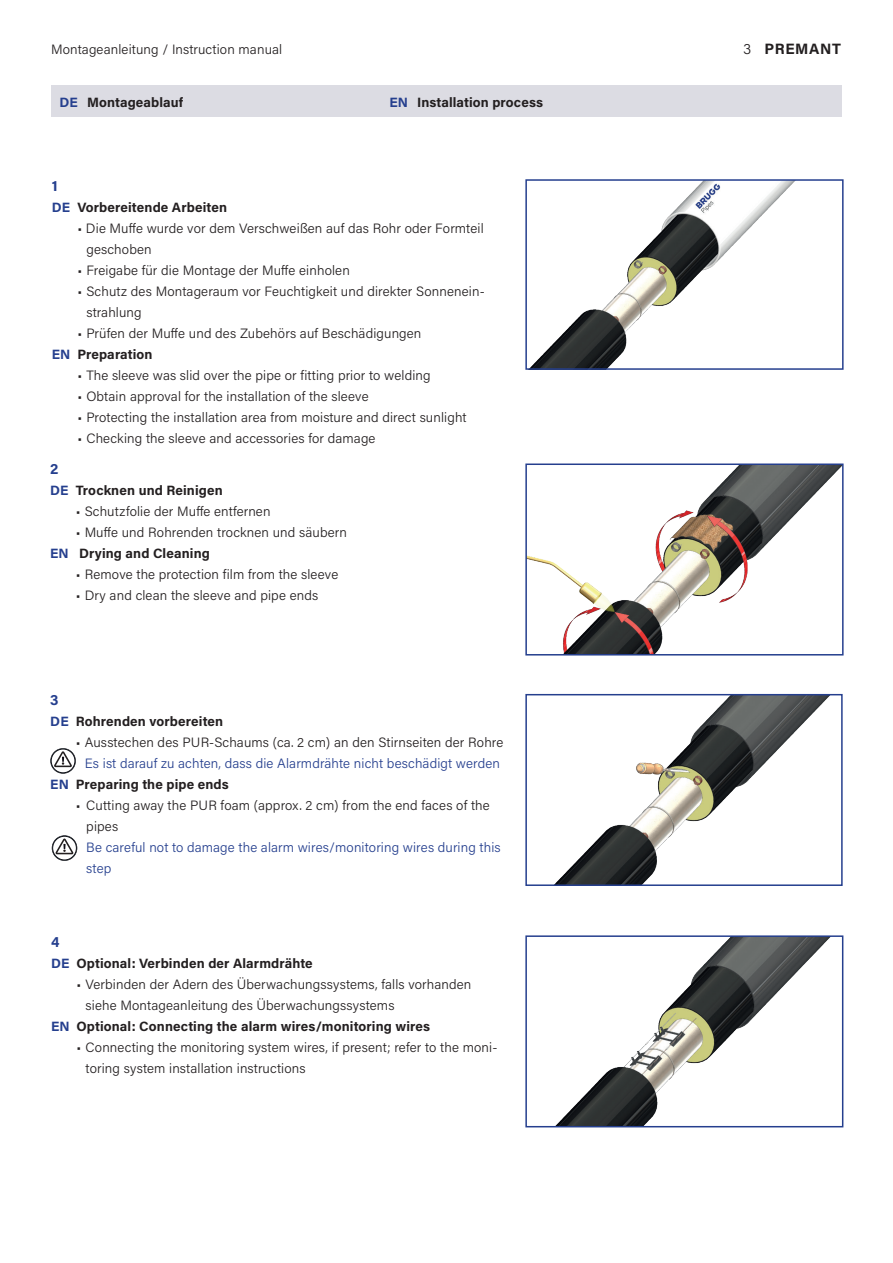
<style>
.page{position:relative;width:893px;height:1263px;background:#fff}
.page>*{position:absolute;margin:0;border:0;box-sizing:border-box;transform-origin:0 0}
.t1{font:700 15px "Acumin Pro";letter-spacing:.04em;color:#231f20}
.t2{font:700 15px "Acumin Pro";color:#253f8e}
.t3{font:300 13.5px/21px "Acumin Pro";letter-spacing:.01em;color:#231f20}
.t4{font:700 13.5px "Acumin Pro";letter-spacing:.01em;color:#231f20}
.t5{font:300 13.5px/21px "Acumin Pro";letter-spacing:.01em;color:#253f8e}
.s1{color:#253f8e}
.s2{font-weight:700;color:#253f8e}
.s3{font-weight:700}
.s4{font-weight:700;color:#231f20}
.s5{font-weight:300}
</style>
<div class="page">
<div style="left:51px;top:86px;width:791px;height:31px;background:#dcdce3"></div>
<img style="left:531px;top:182px;width:263px;height:185px">
<div style="left:525px;top:179px;width:319px;height:191px;border:2px solid #253f8e"></div>
<img style="left:528px;top:466px;width:313px;height:186px">
<div style="left:525px;top:463px;width:319px;height:192px;border:2px solid #253f8e"></div>
<img style="left:556px;top:697px;width:273px;height:186px">
<div style="left:525px;top:694px;width:318px;height:192px;border:2px solid #253f8e"></div>
<svg style="left:50px;top:748px;width:26px;height:26px"></svg>
<div style="left:51px;top:749px;width:24px;height:24px;border:1px solid #0a0d14;border-radius:50%"></div>
<img style="left:557px;top:938px;width:273px;height:186px">
<div style="left:525px;top:935px;width:318px;height:192px;border:2px solid #253f8e"></div>
<svg style="left:52px;top:835px;width:25px;height:26px"></svg>
<div style="left:53px;top:836px;width:23px;height:24px;border:1px solid #0a0d14;border-radius:50%"></div>
<p class="t3" style="left:51px;top:38px;width:233px">Montageanleitung / Instruction manual</p>
<p class="t4" style="left:60px;top:92px;width:125px"><span class="s1">DE</span> Montageablauf</p>
<p class="t4" style="left:390px;top:92px;width:155px"><span class="s1">EN</span> Installation process</p>
<p class="t2" style="left:52px;top:175px;width:7px">1</p>
<p class="t4" style="left:52px;top:197px;width:177px"><span class="s1">DE</span> Vorbereitende Arbeiten</p>
<p class="t3" style="left:86px;top:217px;width:399px;text-indent:-9px">• Die Muffe wurde vor dem Verschweißen auf das Rohr oder Formteil geschoben</p>
<p class="t3" style="left:77px;top:259px;width:274px">• Freigabe für die Montage der Muffe einholen</p>
<p class="t3" style="left:86px;top:280px;width:400px;text-indent:-9px">• Schutz des Montageraum vor Feuchtigkeit und direkter Sonnenein&shy;strahlung</p>
<p class="t3" style="left:52px;top:322px;width:371px;text-indent:26px">• Prüfen der Muffe und des Zubehörs auf Beschädigungen<br><span class="s2">EN</span> <span class="s3">Preparation</span></p>
<p class="t3" style="left:77px;top:364px;width:355px">• The sleeve was slid over the pipe or fitting prior to welding</p>
<p class="t3" style="left:77px;top:385px;width:293px">• Obtain approval for the installation of the sleeve</p>
<p class="t3" style="left:77px;top:406px;width:391px">• Protecting the installation area from moisture and direct sunlight</p>
<p class="t3" style="left:77px;top:427px;width:300px">• Checking the sleeve and accessories for damage</p>
<p class="t2" style="left:50px;top:458px;width:10px">2</p>
<p class="t4" style="left:50px;top:481px;width:174px"><span class="s1">DE</span> Trocknen und Reinigen</p>
<p class="t3" style="left:76px;top:500px;width:196px">• Schutzfolie der Muffe entfernen</p>
<p class="t3" style="left:50px;top:521px;width:298px;text-indent:26px">• Muffe und Rohrenden trocknen und säubern<br><span class="s2">EN</span> <span class="s3">Drying and Cleaning</span></p>
<p class="t3" style="left:76px;top:563px;width:264px">• Remove the protection film from the sleeve</p>
<p class="t3" style="left:76px;top:584px;width:244px">• Dry and clean the sleeve and pipe ends</p>
<p class="t2" style="left:50px;top:689px;width:10px">3</p>
<p class="t4" style="left:50px;top:712px;width:175px"><span class="s1">DE</span> Rohrenden vorbereiten</p>
<p class="t3" style="left:76px;top:731px;width:429px">• Ausstechen des PUR-Schaums (ca. 2 cm) an den Stirnseiten der Rohre</p>
<p class="t5" style="left:50px;top:752px;width:451px;text-indent:35px">Es ist darauf zu achten, dass die Alarmdrähte nicht beschädigt werden<br><span class="s3">EN</span> <span class="s4">Preparing the pipe ends</span></p>
<p class="t3" style="left:86px;top:794px;width:405px;text-indent:-11px">• Cutting away the PUR foam (approx. 2 cm) from the end faces of the pipes</p>
<p class="t5" style="left:86px;top:836px;width:416px">Be careful not to damage the alarm wires/monitoring wires during this step</p>
<p class="t2" style="left:51px;top:931px;width:10px">4</p>
<p class="t4" style="left:51px;top:953px;width:263px"><span class="s1">DE</span> Optional: Verbinden der Alarmdrähte</p>
<p class="t3" style="left:77px;top:973px;width:396px">• Verbinden der Adern des Überwachungssystems, falls vorhanden</p>
<p class="t3" style="left:86px;top:994px;width:310px">siehe Montageanleitung des Überwachungssystems</p>
<p class="t4" style="left:51px;top:1016px;width:381px"><span class="s1">EN</span> Optional: Connecting the alarm wires/monitoring wires</p>
<p class="t3" style="left:86px;top:1036px;width:413px;text-indent:-9px">• Connecting the monitoring system wires, if present; refer to the moni&shy;toring system installation instructions</p>
<p class="t1" style="left:743px;top:38px;width:99px"><span class="s5">3</span> PREMANT</p>
</div>
